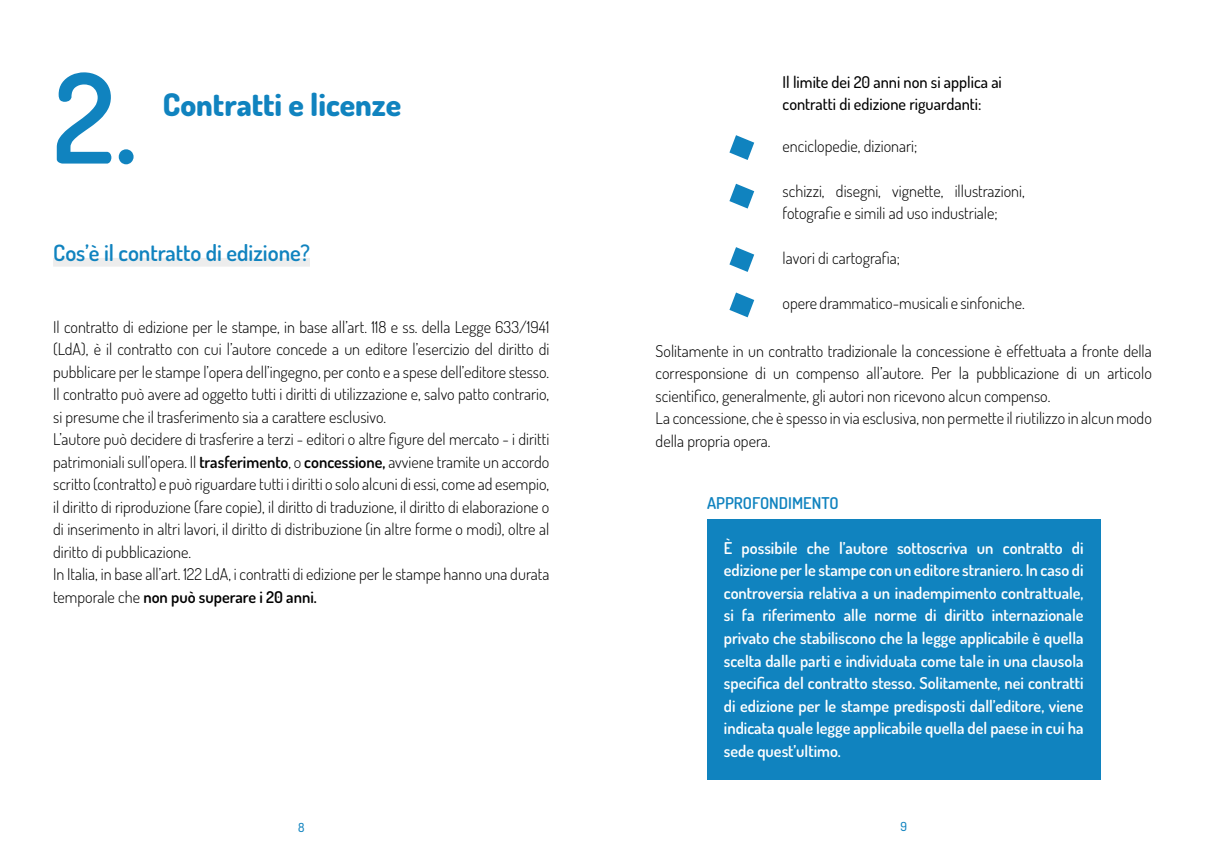
<style>
.page{position:relative;width:1205px;height:851px;background:#fff}
.page>*{position:absolute;margin:0;border:0;box-sizing:border-box;transform-origin:0 0}
.t1{font:600 124.62px "Dosis";color:#1083bf}
.t2{font:800 31.25px "Dosis";color:#1083bf}
.t3{font:600 22.5px "Dosis";color:#1083bf}
.t4{font:300 16.25px/22.5px "Dosis";color:#000}
.t5{font:600 16.25px/22.5px "Dosis";color:#fff;text-align:justify}
.t6{font:500 16.25px/22.5px "Dosis";color:#000}
.t7{font:600 16.25px "Dosis";color:#1083bf}
.t8{font:500 12.5px "Dosis";color:#1083bf}
.s1{font-weight:600}
</style>
<div class="page">
<div style="left:53px;top:258px;width:257px;height:8px;background:#ededed"></div>
<div style="left:707px;top:519px;width:393px;height:261px;background:#1083bf"></div>
<svg style="left:729px;top:135px;width:25px;height:25px"></svg>
<svg style="left:729px;top:184px;width:25px;height:24px"></svg>
<svg style="left:729px;top:247px;width:25px;height:25px"></svg>
<svg style="left:729px;top:292px;width:25px;height:25px"></svg>
<h1 class="t1" style="left:53px;top:27px;width:86px">2.</h1>
<h2 class="t2" style="left:163px;top:80px;width:240px">Contratti e licenze</h2>
<h3 class="t3" style="left:53px;top:236px;width:258px">Cos’è il contratto di edizione?</h3>
<p class="t4" style="left:53px;top:314px;width:498px">Il contratto di edizione per le stampe, in base all’art. 118 e ss. della Legge 633/1941 (LdA), è il contratto con cui l’autore concede a un editore l’esercizio del diritto di pubblicare per le stampe l’opera dell’ingegno, per conto e a spese dell’editore stesso.<br>Il contratto può avere ad oggetto tutti i diritti di utilizzazione e, salvo patto contrario, si presume che il trasferimento sia a carattere esclusivo.<br>L’autore può decidere di trasferire a terzi - editori o altre figure del mercato - i diritti patrimoniali sull’opera. Il <span class="s1">trasferimento</span>, o <span class="s1">concessione,</span> avviene tramite un accordo scritto (contratto) e può riguardare tutti i diritti o solo alcuni di essi, come ad esempio, il diritto di riproduzione (fare copie), il diritto di traduzione, il diritto di elaborazione o di inserimento in altri lavori, il diritto di distribuzione (in altre forme o modi), oltre al diritto di pubblicazione.<br>In Italia, in base all’art. 122 LdA, i contratti di edizione per le stampe hanno una durata temporale che <span class="s1">non può superare i 20 anni.</span></p>
<p class="t6" style="left:782px;top:70px;width:221px">Il limite dei 20 anni non si applica ai contratti di edizione riguardanti:</p>
<p class="t4" style="left:782px;top:133px;width:136px">enciclopedie, dizionari;</p>
<p class="t4" style="left:782px;top:178px;width:244px">schizzi, disegni, vignette, illustrazioni, fotografie e simili ad uso industriale;</p>
<p class="t4" style="left:782px;top:246px;width:119px">lavori di cartografia;</p>
<p class="t4" style="left:782px;top:291px;width:244px">opere drammatico-musicali e sinfoniche.</p>
<p class="t4" style="left:656px;top:338px;width:498px">Solitamente in un contratto tradizionale la concessione è effettuata a fronte della corresponsione di un compenso all’autore. Per la pubblicazione di un articolo scientifico, generalmente, gli autori non ricevono alcun compenso.<br>La concessione, che è spesso in via esclusiva, non permette il riutilizzo in alcun modo della propria opera.</p>
<p class="t7" style="left:707px;top:490px;width:133px">APPROFONDIMENTO</p>
<p class="t5" style="left:724px;top:535px;width:361px">È possibile che l’autore sottoscriva un contratto di edizione per le stampe con un editore straniero. In caso di controversia relativa a un inadempimento contrattuale, si fa riferimento alle norme di diritto internazionale privato che stabiliscono che la legge applicabile è quella scelta dalle parti e individuata come tale in una clausola specifica del contratto stesso. Solitamente, nei contratti di edizione per le stampe predisposti dall’editore, viene indicata quale legge applicabile quella del paese in cui ha sede quest’ultimo.</p>
<p class="t8" style="left:298px;top:818px;width:8px">8</p>
<p class="t8" style="left:900px;top:817px;width:8px">9</p>
</div>
